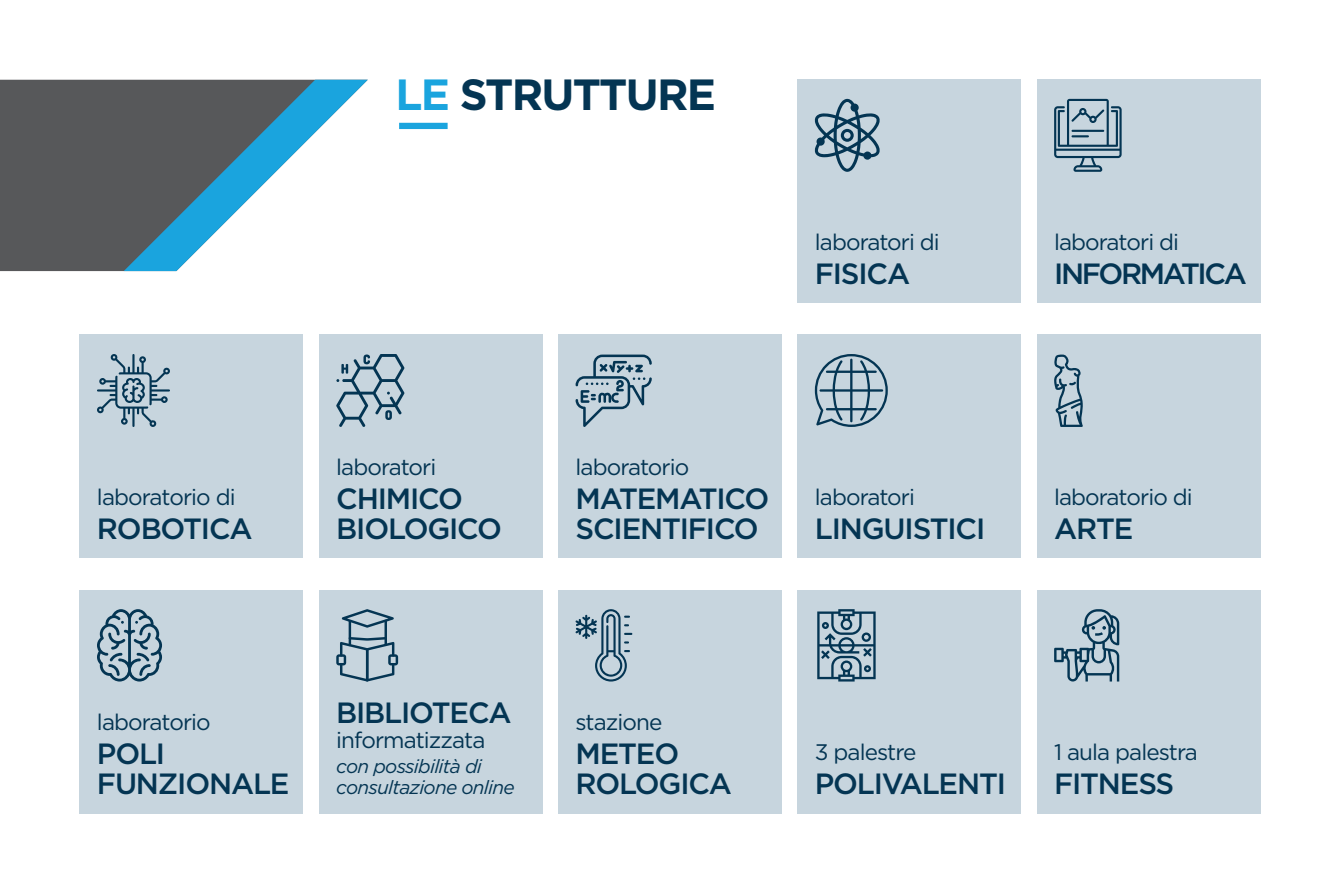
<style>
.page{position:relative;width:1340px;height:893px;background:#fff}
.page>*{position:absolute;margin:0;border:0;box-sizing:border-box;transform-origin:0 0}
.t1{font:700 43.65px "Gotham";letter-spacing:-.04em;color:#043553}
.t2{font:500 29.25px/29.7px "Gotham";letter-spacing:-.04em;color:#043553}
.t3{font:500 29.25px "Gotham";letter-spacing:-.08em;color:#043553}
.t4{font:22.5px "Gotham";letter-spacing:-.04em;color:#043553}
.t5{font:italic 19.12px/20.7px "Gotham";letter-spacing:-.04em;color:#043553}
.s1{color:#1aa4de}
</style>
<div class="page">
<div style="left:0;top:80px;width:124px;height:191px;background:#57585a"></div>
<svg style="left:124px;top:80px;width:244px;height:191px"></svg>
<div style="left:80px;top:590px;width:223px;height:223px;background:#c7d5de"></div>
<div style="left:80px;top:335px;width:223px;height:223px;background:#c7d5de"></div>
<div style="left:319px;top:590px;width:223px;height:223px;background:#c7d5de"></div>
<div style="left:319px;top:335px;width:223px;height:223px;background:#c7d5de"></div>
<div style="left:558px;top:590px;width:223px;height:223px;background:#c7d5de"></div>
<div style="left:558px;top:335px;width:223px;height:223px;background:#c7d5de"></div>
<div style="left:797px;top:590px;width:223px;height:223px;background:#c7d5de"></div>
<div style="left:797px;top:335px;width:223px;height:223px;background:#c7d5de"></div>
<div style="left:797px;top:80px;width:223px;height:223px;background:#c7d5de"></div>
<div style="left:1036px;top:590px;width:224px;height:223px;background:#c7d5de"></div>
<div style="left:1036px;top:335px;width:224px;height:223px;background:#c7d5de"></div>
<div style="left:1036px;top:80px;width:224px;height:223px;background:#c7d5de"></div>
<div style="left:399px;top:123px;width:48px;height:6px;background:#1aa4de"></div>
<svg style="left:814px;top:99px;width:66px;height:73px"></svg>
<svg style="left:1054px;top:99px;width:67px;height:73px"></svg>
<svg style="left:97px;top:354px;width:73px;height:73px"></svg>
<svg style="left:336px;top:354px;width:68px;height:73px"></svg>
<svg style="left:575px;top:355px;width:76px;height:72px"></svg>
<svg style="left:814px;top:354px;width:73px;height:73px"></svg>
<svg style="left:1054px;top:355px;width:28px;height:72px"></svg>
<svg style="left:97px;top:609px;width:65px;height:72px"></svg>
<svg style="left:336px;top:609px;width:62px;height:72px"></svg>
<svg style="left:575px;top:609px;width:57px;height:72px"></svg>
<svg style="left:817px;top:609px;width:58px;height:72px"></svg>
<svg style="left:1054px;top:609px;width:65px;height:72px"></svg>
<h1 class="t1" style="left:395px;top:66px;width:322px"><span class="s1">LE</span> STRUTTURE</h1>
<p class="t4" style="left:814px;top:227px;width:127px">laboratori di</p>
<h2 class="t2" style="left:814px;top:258px;width:97px">FISICA</h2>
<p class="t4" style="left:1054px;top:227px;width:127px">laboratori di</p>
<h2 class="t3" style="left:1054px;top:254px;width:194px">INFORMATICA</h2>
<p class="t4" style="left:97px;top:482px;width:140px">laboratorio di</p>
<h2 class="t2" style="left:97px;top:513px;width:157px">ROBOTICA</h2>
<p class="t4" style="left:336px;top:453px;width:102px">laboratori</p>
<h2 class="t2" style="left:336px;top:484px;width:167px">CHIMICO<br>BIOLOGICO</h2>
<p class="t4" style="left:575px;top:453px;width:115px">laboratorio</p>
<h2 class="t2" style="left:575px;top:484px;width:195px">MATEMATICO<br>SCIENTIFICO</h2>
<p class="t4" style="left:814px;top:482px;width:102px">laboratori</p>
<h2 class="t2" style="left:814px;top:513px;width:172px">LINGUISTICI</h2>
<p class="t4" style="left:1054px;top:482px;width:140px">laboratorio di</p>
<h2 class="t2" style="left:1054px;top:513px;width:81px">ARTE</h2>
<p class="t4" style="left:97px;top:708px;width:115px">laboratorio</p>
<h2 class="t2" style="left:97px;top:739px;width:194px">POLI<br>FUNZIONALE</h2>
<h2 class="t2" style="left:336px;top:697px;width:177px">BIBLIOTECA</h2>
<p class="t4" style="left:336px;top:726px;width:151px">informatizzata</p>
<p class="t5" style="left:336px;top:756px;width:180px">con possibilità di consultazione online</p>
<p class="t4" style="left:575px;top:708px;width:88px">stazione</p>
<h2 class="t2" style="left:575px;top:739px;width:158px">METEO<br>ROLOGICA</h2>
<p class="t4" style="left:814px;top:737px;width:103px">3 palestre</p>
<h2 class="t2" style="left:814px;top:768px;width:193px">POLIVALENTI</h2>
<p class="t4" style="left:1054px;top:737px;width:145px">1 aula palestra</p>
<h2 class="t2" style="left:1054px;top:768px;width:122px">FITNESS</h2>
</div>
